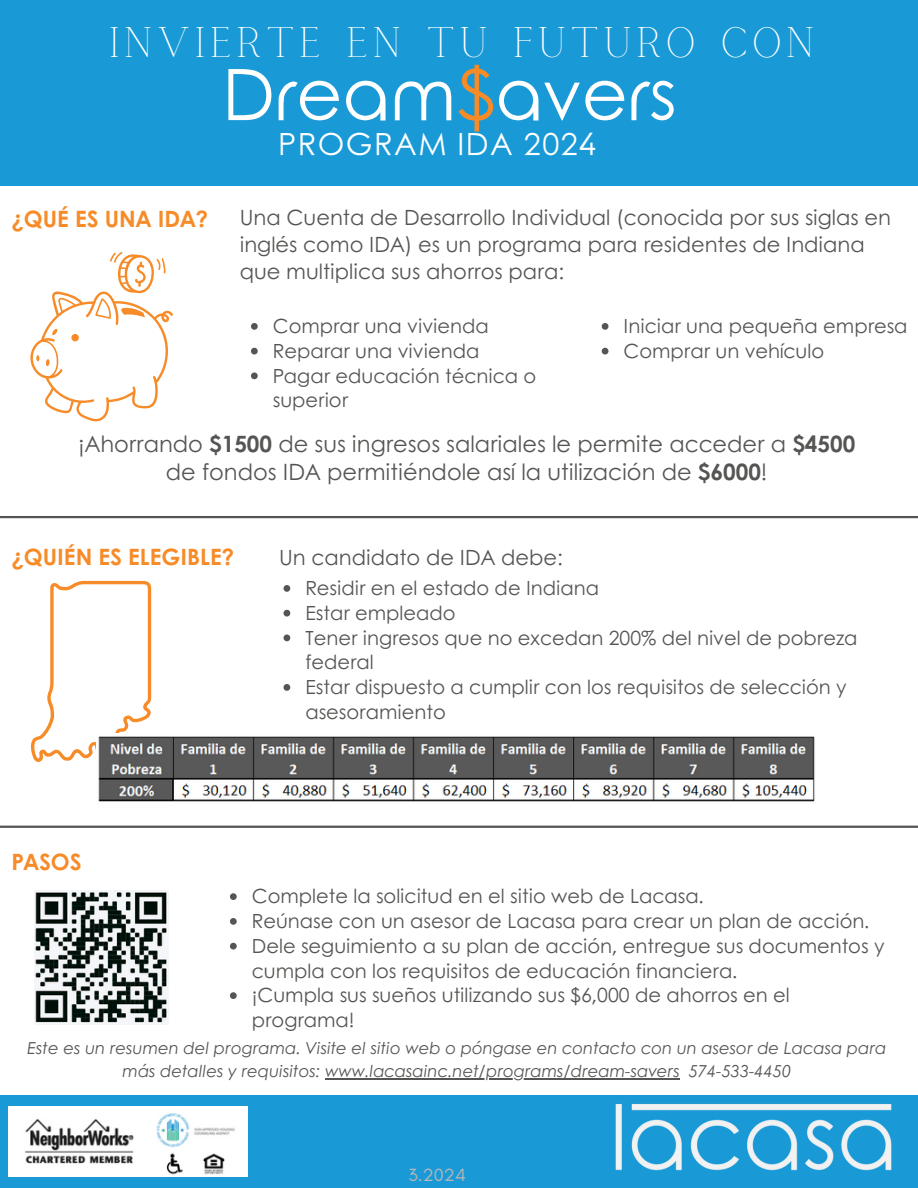
<style>
.page{position:relative;width:918px;height:1188px;background:#fff}
.page>*{position:absolute;margin:0;border:0;box-sizing:border-box;transform-origin:0 0}
.t1{font:70.5px "Rounded Elegance";color:#fff}
.t2{font:42.3px "Calgary";letter-spacing:.095em;color:#fff}
.t3{font:30.45px "Rounded Elegance";letter-spacing:.045em;color:#fff}
.t4{font:22.5px/28.2px "Century Gothic";color:#555554;text-align:center}
.t5{font:700 22.5px "Century Gothic";color:#f68b28}
.t6{font:21px/27px "Century Gothic";color:#555554}
.t7{font:19.5px/24.8px "Century Gothic";color:#555554}
.t8{font:18px "Glacial Indifference";color:#b6b7b6}
.t9{font:italic 16.5px/22.5px "Century Gothic";color:#555554;text-align:center}
.s1{color:#f68b28}
.s2{font-weight:700}
</style>
<div class="page">
<div style="left:0;top:0;width:918px;height:186px;background:#199ad6"></div>
<hr style="left:0;top:516px;width:918px;height:2px;background:#555554">
<div style="left:0;top:1095px;width:918px;height:93px;background:#199ad6"></div>
<img style="left:35px;top:890px;width:134px;height:134px">
<hr style="left:0;top:826px;width:918px;height:2px;background:#555554">
<svg style="left:30px;top:581px;width:121px;height:181px"></svg>
<img style="left:9px;top:1106px;width:238px;height:70px">
<svg style="left:30px;top:252px;width:143px;height:170px"></svg>
<img style="left:615px;top:1103px;width:277px;height:68px">
<svg style="left:284px;top:585px;width:6px;height:7px"></svg>
<svg style="left:284px;top:610px;width:6px;height:7px"></svg>
<svg style="left:284px;top:635px;width:6px;height:6px"></svg>
<svg style="left:284px;top:684px;width:6px;height:7px"></svg>
<img style="left:97px;top:734px;width:718px;height:68px">
<svg style="left:230px;top:893px;width:7px;height:7px"></svg>
<svg style="left:230px;top:918px;width:7px;height:7px"></svg>
<svg style="left:230px;top:943px;width:7px;height:7px"></svg>
<svg style="left:230px;top:992px;width:7px;height:7px"></svg>
<hr style="left:325px;top:1078px;width:354px;height:1px;background:#555554">
<svg style="left:251px;top:323px;width:7px;height:7px"></svg>
<svg style="left:251px;top:348px;width:7px;height:6px"></svg>
<svg style="left:251px;top:372px;width:7px;height:7px"></svg>
<svg style="left:602px;top:323px;width:6px;height:7px"></svg>
<svg style="left:602px;top:348px;width:6px;height:6px"></svg>
<p class="t2" style="left:109px;top:19px;width:708px">INVIERTE EN TU FUTURO CON</p>
<p class="t1" style="left:222px;top:59px;width:456px">Dream<span class="s1">$</span>avers</p>
<p class="t3" style="left:278px;top:129px;width:319px">PROGRAM IDA 2024</p>
<p class="t5" style="left:12px;top:202px;width:198px">¿QUÉ ES UNA IDA?</p>
<p class="t6" style="left:240px;top:203px;width:653px">Una Cuenta de Desarrollo Individual (conocida por sus siglas en inglés como IDA) es un programa para residentes de Indiana que multiplica sus ahorros para:</p>
<p class="t7" style="left:273px;top:313px;width:217px">Comprar una vivienda</p>
<p class="t7" style="left:273px;top:338px;width:208px">Reparar una vivienda</p>
<p class="t7" style="left:273px;top:362px;width:265px">Pagar educación técnica o superior</p>
<p class="t7" style="left:624px;top:313px;width:286px">Iniciar una pequeña empresa</p>
<p class="t7" style="left:624px;top:338px;width:202px">Comprar un vehículo</p>
<p class="t4" style="left:78px;top:429px;width:779px">¡Ahorrando <span class="s2">$1500</span> de sus ingresos salariales le permite acceder a <span class="s2">$4500 </span>de fondos IDA permitiéndole así la utilización de <span class="s2">$6000</span>!</p>
<p class="t5" style="left:12px;top:540px;width:224px">¿QUIÉN ES ELEGIBLE?</p>
<h4 class="t6" style="left:279px;top:543px;width:286px">Un candidato de IDA debe:</h4>
<h4 class="t7" style="left:305px;top:575px;width:295px">Residir en el estado de Indiana</h4>
<p class="t7" style="left:305px;top:600px;width:152px">Estar empleado</p>
<h5 class="t7" style="left:305px;top:624px;width:554px">Tener ingresos que no excedan 200% del nivel de pobreza federal</h5>
<p class="t7" style="left:305px;top:674px;width:543px">Estar dispuesto a cumplir con los requisitos de selección y asesoramiento</p>
<p class="t5" style="left:12px;top:845px;width:72px">PASOS</p>
<h5 class="t7" style="left:252px;top:883px;width:453px">Complete la solicitud en el sitio web de Lacasa.</h5>
<h4 class="t7" style="left:252px;top:908px;width:619px">Reúnase con un asesor de Lacasa para crear un plan de acción.</h4>
<h5 class="t7" style="left:252px;top:933px;width:634px">Dele seguimiento a su plan de acción, entregue sus documentos y cumpla con los requisitos de educación financiera.</h5>
<p class="t7" style="left:252px;top:982px;width:539px">¡Cumpla sus sueños utilizando sus $6,000 de ahorros en el programa!</p>
<p class="t9" style="left:27px;top:1036px;width:861px">Este es un resumen del programa. Visite el sitio web o póngase en contacto con un asesor de Lacasa para más detalles y requisitos: www.lacasainc.net/programs/dream-savers 574-533-4450</p>
<p class="t8" style="left:409px;top:1164px;width:59px">3.2024</p>
</div>
